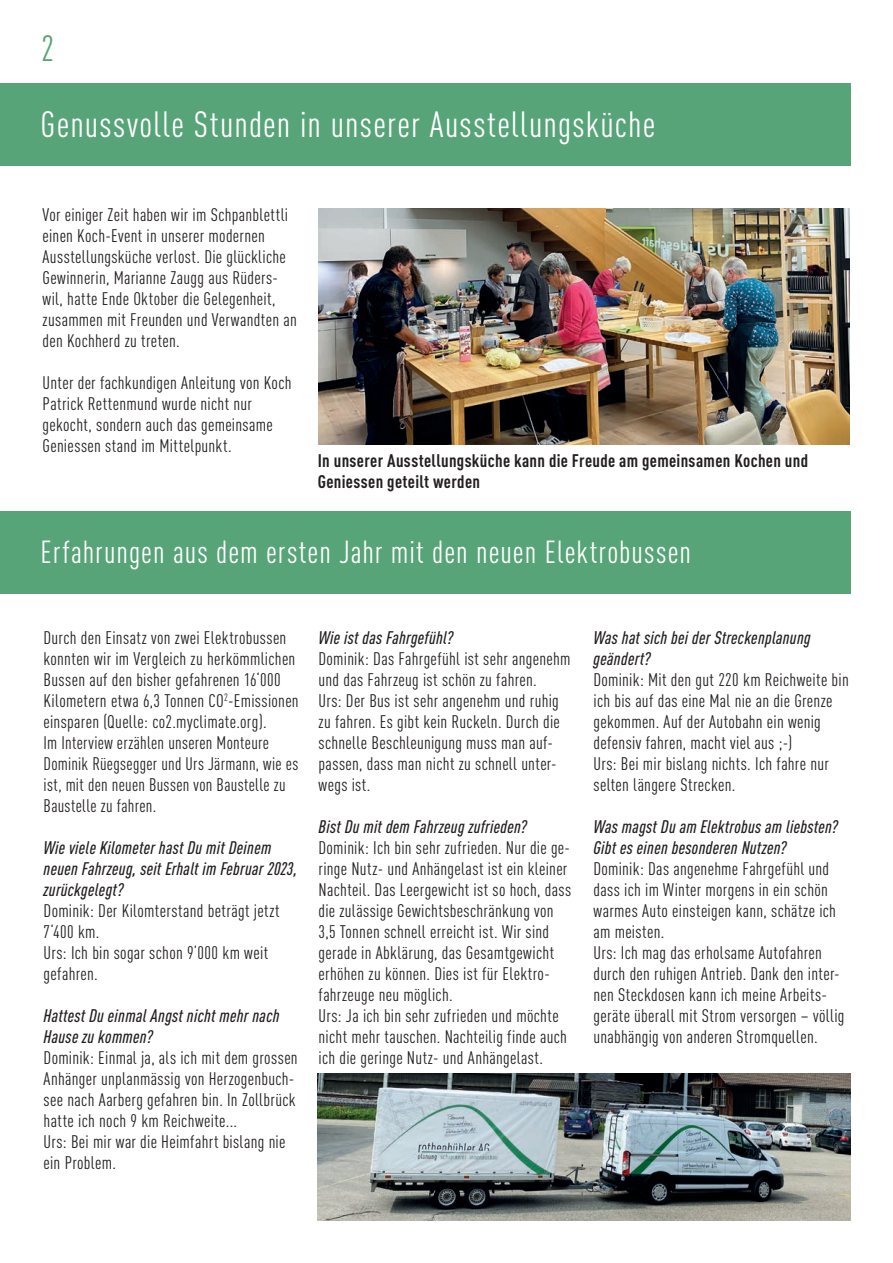
<style>
.page{position:relative;width:893px;height:1263px;background:#fff}
.page>*{position:absolute;margin:0;border:0;box-sizing:border-box;transform-origin:0 0}
.t1{font:condensed 36px "DIN Pro";letter-spacing:.035em;color:#fff}
.t2{font:condensed 36px "DIN Pro";color:#57a479}
.t3{font:condensed 31.5px "DIN Pro";letter-spacing:.03em;color:#fff}
.t4{font:condensed 18px/21px "DIN Pro";letter-spacing:.015em;color:#231f20}
.t5{font:italic 500 condensed 18px/21px "DIN Pro";letter-spacing:.02em;color:#231f20}
.t6{font:700 condensed 18px/21px "DIN Pro";letter-spacing:.015em;color:#231f20}
</style>
<div class="page">
<div style="left:0;top:83px;width:850px;height:82px;background:#57a479"></div>
<div style="left:0;top:511px;width:851px;height:83px;background:#57a479"></div>
<img style="left:318px;top:208px;width:532px;height:237px">
<img style="left:318px;top:1074px;width:532px;height:146px">
<h1 class="t2" style="left:41px;top:22px;width:14px">2</h1>
<h1 class="t1" style="left:41px;top:98px;width:616px">Genussvolle Stunden in unserer Ausstellungsküche</h1>
<p class="t4" style="left:43px;top:203px;width:256px">Vor einiger Zeit haben wir im Schpanblettli einen Koch-Event in unserer modernen Ausstellungsküche verlost. Die glückliche Gewinnerin, Marianne Zaugg aus Rüders&shy;wil, hatte Ende Oktober die Gelegenheit, zusammen mit Freunden und Verwandten an den Kochherd zu treten.</p>
<p class="t4" style="left:43px;top:371px;width:251px">Unter der fachkundigen Anleitung von Koch Patrick Rettenmund wurde nicht nur gekocht, sondern auch das gemeinsame Geniessen stand im Mittelpunkt.</p>
<p class="t6" style="left:318px;top:448px;width:492px">In unserer Ausstellungsküche kann die Freude am gemeinsamen Kochen und<br>Geniessen geteilt werden</p>
<h2 class="t3" style="left:41px;top:529px;width:652px">Erfahrungen aus dem ersten Jahr mit den neuen Elektrobussen</h2>
<p class="t4" style="left:44px;top:625px;width:257px">Durch den Einsatz von zwei Elektrobussen konnten wir im Vergleich zu herkömmlichen Bussen auf den bisher gefahrenen 16‘000<br>Kilometern etwa 6,3 Tonnen CO<sup>2</sup>-Emissionen einsparen (Quelle: co2.myclimate.org).<br>Im Interview erzählen unseren Monteure Dominik Rüegsegger und Urs Järmann, wie es ist, mit den neuen Bussen von Baustelle zu Baustelle zu fahren.</p>
<p class="t5" style="left:44px;top:835px;width:255px">Wie viele Kilometer hast Du mit Deinem neuen Fahrzeug, seit Erhalt im Februar 2023, zurückgelegt?</p>
<p class="t4" style="left:44px;top:898px;width:238px">Dominik: Der Kilomterstand beträgt jetzt<br>7‘400 km.<br>Urs: Ich bin sogar schon 9‘000 km weit gefahren.</p>
<p class="t5" style="left:44px;top:1003px;width:237px">Hattest Du einmal Angst nicht mehr nach<br>Hause zu kommen?</p>
<p class="t4" style="left:44px;top:1045px;width:256px">Dominik: Einmal ja, als ich mit dem grossen Anhänger unplanmässig von Herzogenbuch&shy;see nach Aarberg gefahren bin. In Zollbrück hatte ich noch 9 km Reichweite...<br>Urs: Bei mir war die Heimfahrt bislang nie ein Problem.</p>
<p class="t5" style="left:319px;top:625px;width:136px">Wie ist das Fahrgefühl?</p>
<p class="t4" style="left:319px;top:646px;width:253px">Dominik: Das Fahrgefühl ist sehr angenehm und das Fahrzeug ist schön zu fahren.<br>Urs: Der Bus ist sehr angenehm und ruhig zu fahren. Es gibt kein Ruckeln. Durch die schnelle Beschleunigung muss man auf&shy;passen, dass man nicht zu schnell unter&shy;wegs ist.</p>
<p class="t5" style="left:319px;top:814px;width:210px">Bist Du mit dem Fahrzeug zufrieden?</p>
<p class="t4" style="left:319px;top:835px;width:254px">Dominik: Ich bin sehr zufrieden. Nur die ge&shy;ringe Nutz- und Anhängelast ist ein kleiner Nachteil. Das Leergewicht ist so hoch, dass die zulässige Gewichtsbeschränkung von 3,5 Tonnen schnell erreicht ist. Wir sind gerade in Abklärung, das Gesamtgewicht erhöhen zu können. Dies ist für Elektro&shy;fahrzeuge neu möglich.<br>Urs: Ja ich bin sehr zufrieden und möchte nicht mehr tauschen. Nachteilig finde auch ich die geringe Nutz- und Anhängelast.</p>
<p class="t5" style="left:593px;top:625px;width:219px">Was hat sich bei der Streckenplanung geändert?</p>
<p class="t4" style="left:593px;top:667px;width:257px">Dominik: Mit den gut 220 km Reichweite bin ich bis auf das eine Mal nie an die Grenze gekommen. Auf der Autobahn ein wenig defensiv fahren, macht viel aus ;-)<br>Urs: Bei mir bislang nichts. Ich fahre nur selten längere Strecken.</p>
<p class="t5" style="left:593px;top:814px;width:246px">Was magst Du am Elektrobus am liebsten?<br>Gibt es einen besonderen Nutzen?</p>
<p class="t4" style="left:593px;top:856px;width:252px">Dominik: Das angenehme Fahrgefühl und dass ich im Winter morgens in ein schön warmes Auto einsteigen kann, schätze ich am meisten.<br>Urs: Ich mag das erholsame Autofahren durch den ruhigen Antrieb. Dank den inter&shy;nen Steckdosen kann ich meine Arbeits&shy;geräte überall mit Strom versorgen – völlig unabhängig von anderen Stromquellen.</p>
</div>
